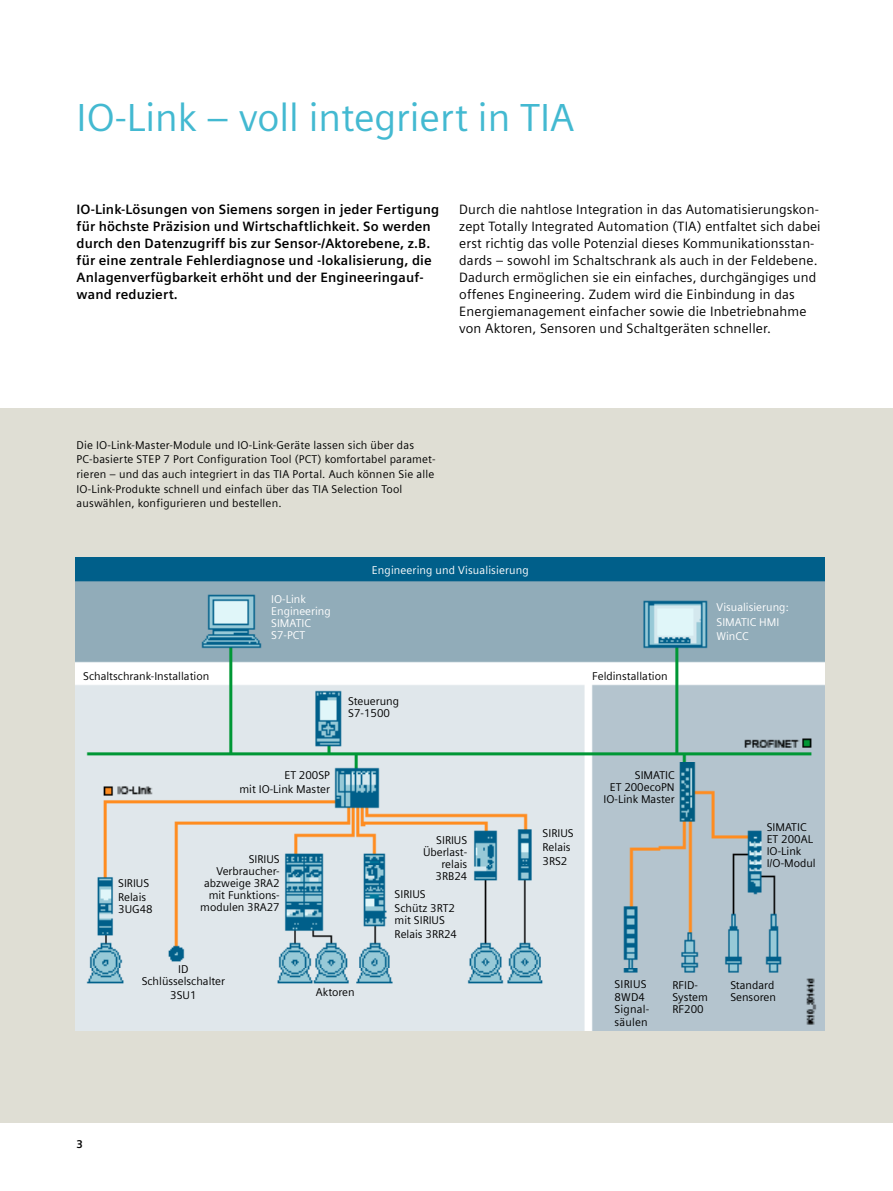
<style>
.page{position:relative;width:893px;height:1191px;background:#fff}
.page>*{position:absolute;margin:0;border:0;box-sizing:border-box;transform-origin:0 0}
.t1{font:39px "Siemens Sans Global";color:#43b9d1}
.t2{font:13.5px/17px "Siemens Sans Global";letter-spacing:.01em;color:#000}
.t3{font:700 13.5px/17px "Siemens Sans Global";letter-spacing:.01em;color:#000}
.t4{font:11.25px/12px "Siemens Sans Global";color:#000}
.t5{font:11.25px/12px "Siemens Sans Global";color:#fff}
.t6{font:11.25px/12.8px "Siemens Sans Global";letter-spacing:.02em;color:#000}
.t7{font:700 11.25px "Siemens Sans Global";color:#000}
</style>
<div class="page">
<div style="left:0;top:408px;width:893px;height:715px;background:#dfded4"></div>
<img style="left:76px;top:557px;width:749px;height:473px">
<h1 class="t1" style="left:77px;top:89px;width:500px">IO-Link – voll integriert in TIA</h1>
<p class="t3" style="left:77px;top:201px;width:364px">IO-Link-Lösungen von Siemens sorgen in jeder Fertigung für höchste Präzision und Wirtschaftlichkeit. So werden durch den Datenzugriff bis zur Sensor-/Aktorebene, z.B. für eine zentrale Fehlerdiagnose und -lokalisierung, die Anlagenverfügbarkeit erhöht und der Engineeringauf&shy;wand reduziert.</p>
<p class="t2" style="left:459px;top:201px;width:363px">Durch die nahtlose Integration in das Automatisierungskon&shy;zept Totally Integrated Automation (TIA) entfaltet sich dabei erst richtig das volle Potenzial dieses Kommunikationsstan&shy;dards – sowohl im Schaltschrank als auch in der Feldebene.<br>Dadurch ermöglichen sie ein einfaches, durchgängiges und offenes Engineering. Zudem wird die Einbindung in das Energiemanagement einfacher sowie die Inbetriebnahme von Aktoren, Sensoren und Schaltgeräten schneller.</p>
<p class="t4" style="left:77px;top:438px;width:361px;line-height:14.7px">Die IO-Link-Master-Module und IO-Link-Geräte lassen sich über das PC-basierte STEP 7 Port Configuration Tool (PCT) komfortabel paramet&shy;rieren – und das auch integriert in das TIA Portal. Auch können Sie alle IO-Link-Produkte schnell und einfach über das TIA Selection Tool auswählen, konfigurieren und bestellen.</p>
<p class="t5" style="left:271px;top:594px;width:61px">IO-Link<br>Engineering<br>SIMATIC<br>S7-PCT</p>
<p class="t5" style="left:372px;top:564px;width:158px">Engineering und Visualisierung</p>
<p class="t4" style="left:83px;top:671px;width:128px">Schaltschrank-Installation</p>
<p class="t4" style="left:592px;top:671px;width:77px">Feldinstallation</p>
<p class="t4" style="left:348px;top:695px;width:52px">Steuerung<br>S7-1500</p>
<p class="t4" style="left:239px;top:768px;width:92px;line-height:14.1px;text-align:right">ET 200SP<br>mit IO-Link Master</p>
<p class="t4" style="left:603px;top:769px;width:73px;text-align:right">SIMATIC<br>ET 200ecoPN<br>IO-Link Master</p>
<p class="t5" style="left:716px;top:601px;width:74px;line-height:14.1px">Visualisierung:<br>SIMATIC HMI<br>WinCC</p>
<p class="t4" style="left:118px;top:876px;width:33px;line-height:14.1px">SIRIUS<br>Relais</p>
<p class="t4" style="left:118px;top:903px;width:36px">3UG48</p>
<p class="t4" style="left:200px;top:853px;width:81px;text-align:right">SIRIUS<br>Verbraucher&shy;abzweige 3RA2 mit Funktions&shy;modulen 3RA27</p>
<p class="t4" style="left:142px;top:963px;width:85px;text-align:center">ID<br>Schlüsselschalter</p>
<p class="t4" style="left:170px;top:989px;width:28px">3SU1</p>
<p class="t4" style="left:316px;top:986px;width:40px">Aktoren</p>
<p class="t4" style="left:423px;top:834px;width:46px;text-align:right">SIRIUS<br>Überlast&shy;relais<br>3RB24</p>
<p class="t4" style="left:395px;top:887px;width:62px;line-height:14.1px">SIRIUS<br>Schütz 3RT2</p>
<p class="t4" style="left:395px;top:913px;width:64px;line-height:14.1px">mit SIRIUS<br>Relais 3RR24</p>
<p class="t7" style="left:77px;top:1137px;width:8px">3</p>
<p class="t4" style="left:543px;top:826px;width:33px;line-height:14.1px">SIRIUS<br>Relais<br>3RS2</p>
<p class="t4" style="left:767px;top:822px;width:51px">SIMATIC<br>ET 200AL<br>IO-Link<br>I/O-Modul</p>
<p class="t6" style="left:614px;top:978px;width:36px">SIRIUS<br>8WD4<br>Signal&shy;säulen</p>
<p class="t4" style="left:730px;top:979px;width:47px">Standard<br>Sensoren</p>
<p class="t4" style="left:672px;top:979px;width:37px">RFID-<br>System<br>RF200</p>
</div>
